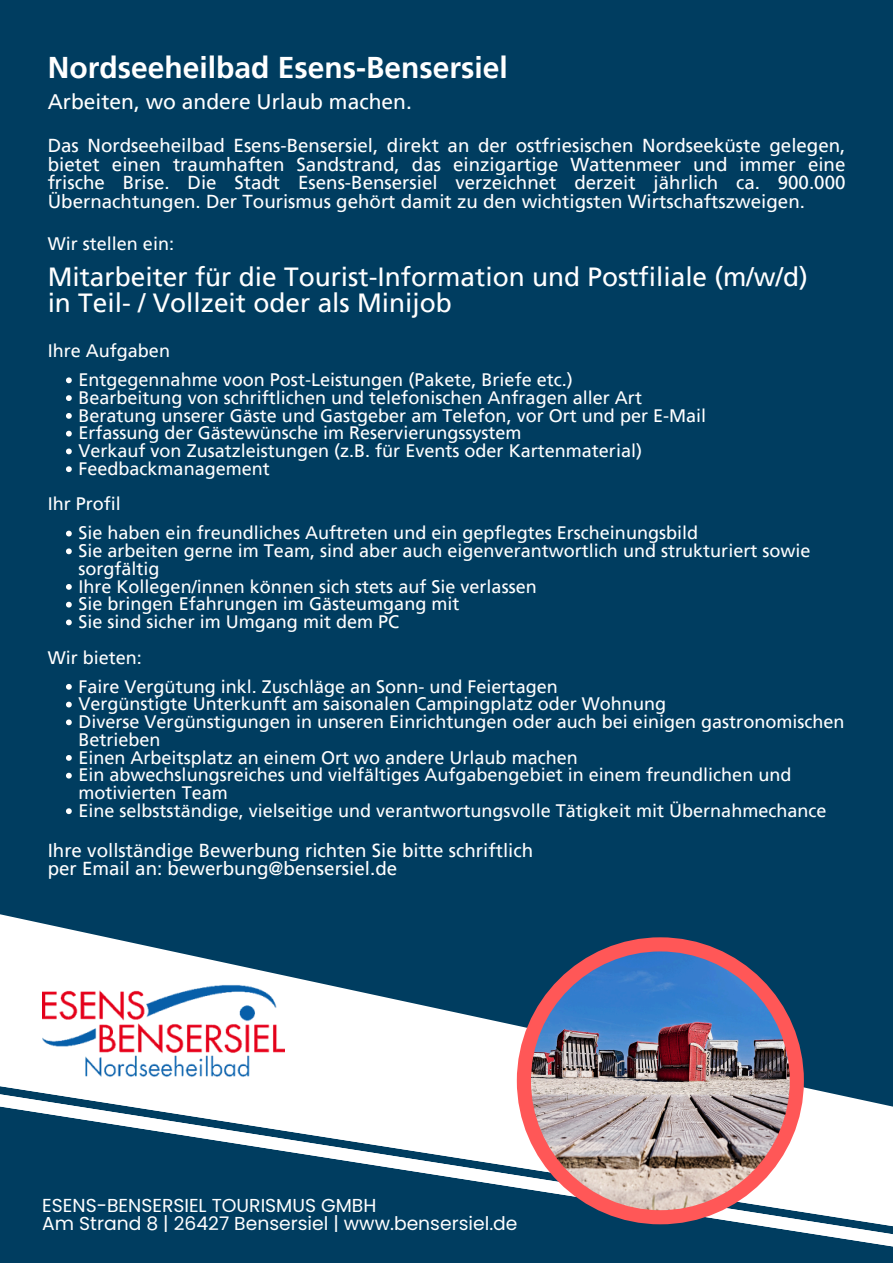
<style>
.page{position:relative;width:893px;height:1263px;background:#fff}
.page>*{position:absolute;margin:0;border:0;box-sizing:border-box;transform-origin:0 0}
.t1{font:700 30px "Frutiger LT Pro";color:#fff}
.t2{font:26.25px/25.9px "Frutiger LT Pro";color:#fff}
.t3{font:21px "Frutiger LT Pro";color:#fff}
.t4{font:18.75px/18.5px "Frutiger LT Pro";color:#fff;text-align:justify}
.t5{font:18.75px/18px "Poppins";color:#fff}
.t6{font:18.08px/17.8px "Frutiger LT Pro";color:#fff}
</style>
<div class="page">
<div style="left:0;top:0;width:893px;height:1060px;background:#003d60"></div>
<svg style="left:0;top:1060px;width:893px;height:200px;fill:#003d60"></svg>
<div style="left:517px;top:937px;width:287px;height:287px;background:#ff5757;border-radius:50%"></div>
<img style="left:531px;top:951px;width:258px;height:259px;border-radius:50%">
<img style="left:42px;top:981px;width:242px;height:99px">
<svg style="left:66px;top:377px;width:6px;height:6px"></svg>
<svg style="left:66px;top:395px;width:6px;height:6px"></svg>
<svg style="left:66px;top:413px;width:6px;height:6px"></svg>
<svg style="left:66px;top:431px;width:6px;height:5px"></svg>
<svg style="left:66px;top:448px;width:6px;height:6px"></svg>
<svg style="left:66px;top:466px;width:6px;height:6px"></svg>
<svg style="left:66px;top:531px;width:6px;height:5px"></svg>
<svg style="left:66px;top:548px;width:6px;height:6px"></svg>
<svg style="left:66px;top:584px;width:6px;height:6px"></svg>
<svg style="left:66px;top:602px;width:6px;height:5px"></svg>
<svg style="left:66px;top:619px;width:6px;height:6px"></svg>
<svg style="left:66px;top:684px;width:6px;height:6px"></svg>
<svg style="left:66px;top:702px;width:6px;height:5px"></svg>
<svg style="left:66px;top:719px;width:6px;height:6px"></svg>
<svg style="left:66px;top:755px;width:6px;height:6px"></svg>
<svg style="left:66px;top:773px;width:6px;height:5px"></svg>
<svg style="left:66px;top:808px;width:6px;height:6px"></svg>
<p class="t1" style="left:48px;top:49px;width:462px">Nordseeheilbad Esens-Bensersiel</p>
<p class="t3" style="left:48px;top:89px;width:366px">Arbeiten, wo andere Urlaub machen.</p>
<h2 class="t4" style="left:48px;top:136px;width:799px">Das Nordseeheilbad Esens-Bensersiel, direkt an der ostfriesischen Nordseeküste gelegen, bietet einen traumhaften Sandstrand, das einzigartige Wattenmeer und immer eine frische Brise. Die Stadt Esens-Bensersiel verzeichnet derzeit jährlich ca. 900.000<br>Übernachtungen. Der Tourismus gehört damit zu den wichtigsten Wirtschaftszweigen.</h2>
<p class="t6" style="left:48px;top:235px;width:128px">Wir stellen ein:</p>
<p class="t2" style="left:48px;top:264px;width:761px">Mitarbeiter für die Tourist-Information und Postfiliale (m/w/d) in Teil- / Vollzeit oder als Minijob</p>
<p class="t6" style="left:48px;top:342px;width:124px">Ihre Aufgaben</p>
<p class="t6" style="left:78px;top:371px;width:496px">Entgegennahme voon Post-Leistungen (Pakete, Briefe etc.)</p>
<p class="t6" style="left:78px;top:388px;width:565px">Bearbeitung von schriftlichen und telefonischen Anfragen aller Art</p>
<p class="t6" style="left:78px;top:406px;width:629px">Beratung unserer Gäste und Gastgeber am Telefon, vor Ort und per E-Mail</p>
<p class="t6" style="left:78px;top:424px;width:445px">Erfassung der Gästewünsche im Reservierungssystem</p>
<p class="t6" style="left:78px;top:442px;width:565px">Verkauf von Zusatzleistungen (z.B. für Events oder Kartenmaterial)</p>
<p class="t6" style="left:78px;top:460px;width:193px">Feedbackmanagement</p>
<p class="t6" style="left:48px;top:495px;width:75px">Ihr Profil</p>
<p class="t6" style="left:78px;top:524px;width:621px">Sie haben ein freundliches Auftreten und ein gepflegtes Erscheinungsbild</p>
<p class="t6" style="left:78px;top:542px;width:733px">Sie arbeiten gerne im Team, sind aber auch eigenverantwortlich und strukturiert sowie sorgfältig</p>
<p class="t6" style="left:78px;top:577px;width:460px">Ihre Kollegen/innen können sich stets auf Sie verlassen</p>
<p class="t6" style="left:78px;top:595px;width:383px">Sie bringen Efahrungen im Gästeumgang mit</p>
<p class="t6" style="left:78px;top:613px;width:322px">Sie sind sicher im Umgang mit dem PC</p>
<p class="t6" style="left:48px;top:648px;width:96px">Wir bieten:</p>
<p class="t6" style="left:78px;top:677px;width:481px">Faire Vergütung inkl. Zuschläge an Sonn- und Feiertagen</p>
<p class="t6" style="left:78px;top:695px;width:589px">Vergünstigte Unterkunft am saisonalen Campingplatz oder Wohnung</p>
<p class="t6" style="left:78px;top:713px;width:767px">Diverse Vergünstigungen in unseren Einrichtungen oder auch bei einigen gastronomischen<br>Betrieben</p>
<p class="t6" style="left:78px;top:748px;width:501px">Einen Arbeitsplatz an einem Ort wo andere Urlaub machen</p>
<p class="t6" style="left:78px;top:766px;width:714px">Ein abwechslungsreiches und vielfältiges Aufgabengebiet in einem freundlichen und motivierten Team</p>
<p class="t6" style="left:78px;top:802px;width:750px">Eine selbstständige, vielseitige und verantwortungsvolle Tätigkeit mit Übernahmechance</p>
<p class="t4" style="left:48px;top:841px;width:487px">Ihre vollständige Bewerbung richten Sie bitte schriftlich</p>
<p class="t4" style="left:48px;top:859px;width:351px">per Email an: bewerbung@bensersiel.de</p>
<p class="t5" style="left:42px;top:1196px;width:477px">ESENS-BENSERSIEL TOURISMUS GMBH<br>Am Strand 8 | 26427 Bensersiel | www.bensersiel.de</p>
</div>
